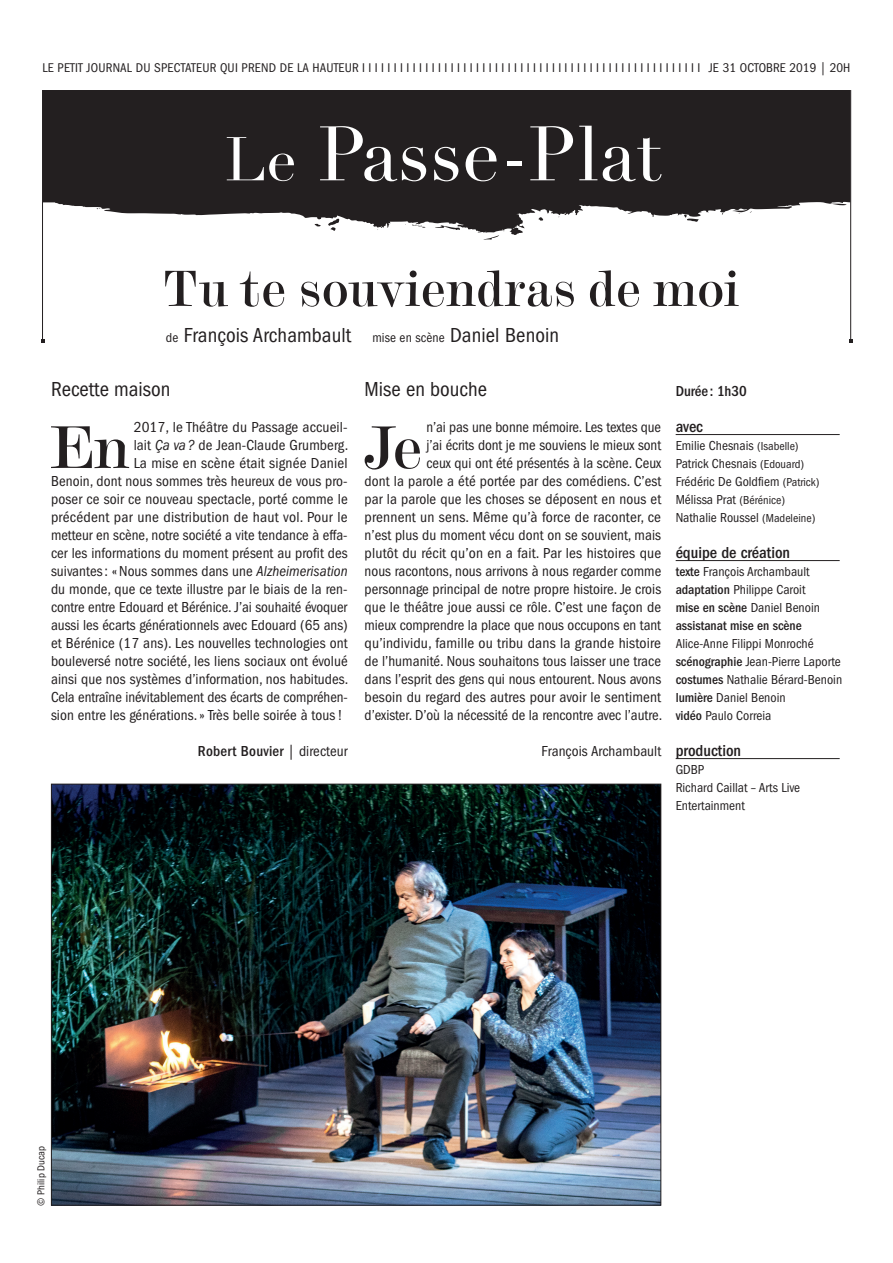
<style>
.page{position:relative;width:893px;height:1263px;background:#fff}
.page>*{position:absolute;margin:0;border:0;box-sizing:border-box;transform-origin:0 0}
.t1{font:75.75px "Didot LH";color:#fff}
.t2{font:62.25px "Modern 20 BT Roman B";color:#231f20}
.t3{font:52.5px "Modern 20 BT Roman B";letter-spacing:-.005em;color:#231f20}
.t4{font:condensed 21px "ITC Franklin Gothic Std";letter-spacing:.005em;color:#231f20}
.t5{font:500 condensed 16.5px "ITC Franklin Gothic Std";color:#231f20}
.t6{font:condensed 15px/18px "ITC Franklin Gothic Std";letter-spacing:.005em;color:#231f20;text-align:right}
.t7{font:500 condensed 15px "ITC Franklin Gothic Std";letter-spacing:.015em;color:#231f20}
.t8{font:500 condensed 15px "ITC Franklin Gothic Std";letter-spacing:-.005em;color:#231f20}
.t9{font:condensed 13.5px/18px "ITC Franklin Gothic Std";color:#231f20}
.t10{font:500 condensed 13.5px/18px "ITC Franklin Gothic Std";color:#231f20}
.t11{font:condensed 13.2px "ITC Franklin Gothic Std";letter-spacing:.015em;color:#231f20}
.t12{font:condensed 10.5px "ITC Franklin Gothic Std";color:#231f20}
.s1{font-size:60.6px}
.s2{font-size:13.5px}
.s3{font-style:italic}
.s4{font-weight:400}
.s5{font-size:12px}
.s6{font-weight:500}
</style>
<div class="page">
<svg style="left:43px;top:90px;width:807px;height:150px;fill:#231f20"></svg>
<hr style="left:850px;top:90px;width:1px;height:251px;background:#231f20">
<hr style="left:42px;top:90px;width:1px;height:251px;background:#231f20">
<img style="left:53px;top:786px;width:606px;height:417px">
<hr style="left:676px;top:434px;width:164px;height:1px;background:#231f20">
<hr style="left:676px;top:560px;width:164px;height:1px;background:#231f20">
<hr style="left:676px;top:758px;width:164px;height:1px;background:#231f20">
<p class="t11" style="left:43px;top:60px;width:809px">LE PETIT JOURNAL DU SPECTATEUR QUI PREND DE LA HAUTEUR I I I I I I I I I I I I I I I I I I I I I I I I I I I I I I I I I I I I I I I I I I I I I I I I I I I I I I JE 31 OCTOBRE 2019 | 20H</p>
<h1 class="t1" style="left:225px;top:109px;width:438px"><span class="s1">Le</span> Passe-Plat</h1>
<h3 class="t3" style="left:162px;top:256px;width:580px">Tu te souviendras de moi</h3>
<h3 class="t4" style="left:166px;top:323px;width:395px"><span class="s2">de</span> François Archambault <span class="s2">mise en scène</span> Daniel Benoin</h3>
<h3 class="t4" style="left:51px;top:377px;width:121px">Recette maison</h3>
<h2 class="t2" style="left:50px;top:409px;width:82px">En</h2>
<p class="t6" style="left:134px;top:418px;width:215px">2017, le Théâtre du Passage accueil-</p>
<p class="t6" style="left:134px;top:436px;width:216px">lait <span class="s3">Ça va ?</span> de Jean-Claude Grumberg.</p>
<p class="t6" style="left:134px;top:454px;width:215px">La mise en scène était signée Daniel</p>
<p class="t6" style="left:51px;top:472px;width:298px">Benoin, dont nous sommes très heureux de vous pro-</p>
<p class="t6" style="left:51px;top:490px;width:298px">poser ce soir ce nouveau spectacle, porté comme le</p>
<p class="t6" style="left:51px;top:508px;width:298px">précédent par une distribution de haut vol. Pour le</p>
<p class="t6" style="left:51px;top:526px;width:298px">metteur en scène, notre société a vite tendance à effa-</p>
<p class="t6" style="left:51px;top:544px;width:298px">cer les informations du moment présent au profit des</p>
<p class="t6" style="left:51px;top:562px;width:298px">suivantes: «Nous sommes dans une <span class="s3">Alzheimerisation</span></p>
<p class="t6" style="left:51px;top:580px;width:298px">du monde, que ce texte illustre par le biais de la ren-</p>
<p class="t6" style="left:51px;top:598px;width:298px">contre entre Edouard et Bérénice. J’ai souhaité évoquer</p>
<p class="t6" style="left:51px;top:616px;width:298px">aussi les écarts générationnels avec Edouard (65 ans)</p>
<p class="t6" style="left:51px;top:634px;width:298px">et Bérénice (17 ans). Les nouvelles technologies ont</p>
<p class="t6" style="left:51px;top:652px;width:298px">bouleversé notre société, les liens sociaux ont évolué</p>
<p class="t6" style="left:51px;top:670px;width:299px">ainsi que nos systèmes d’information, nos habitudes.</p>
<p class="t6" style="left:51px;top:688px;width:298px">Cela entraîne inévitablement des écarts de compréhen-</p>
<p class="t6" style="left:51px;top:706px;width:293px">sion entre les générations.» Très belle soirée à tous!</p>
<p class="t7" style="left:198px;top:743px;width:151px">Robert Bouvier <span class="s4">| directeur</span></p>
<h3 class="t4" style="left:365px;top:377px;width:124px">Mise en bouche</h3>
<p class="t6" style="left:365px;top:418px;width:299px">n’ai pas une bonne mémoire. Les textes que<br>j’ai écrits dont je me souviens le mieux sont<br>ceux qui ont été présentés à la scène. Ceux<br>dont la parole a été portée par des comédiens. C’est par la parole que les choses se déposent en nous et prennent un sens. Même qu’à force de raconter, ce n’est plus du moment vécu dont on se souvient, mais plutôt du récit qu’on en a fait. Par les histoires que nous racontons, nous arrivons à nous regarder comme personnage principal de notre propre histoire. Je crois que le théâtre joue aussi ce rôle. C’est une façon de mieux comprendre la place que nous occupons en tant qu’individu, famille ou tribu dans la grande histoire de l’humanité. Nous souhaitons tous laisser une trace dans l’esprit des gens qui nous entourent. Nous avons besoin du regard des autres pour avoir le sentiment d’exister. D’où la nécessité de la rencontre avec l’autre.</p>
<p class="t6" style="left:542px;top:742px;width:121px">François Archambault</p>
<h2 class="t2" style="left:363px;top:409px;width:61px">Je</h2>
<p class="t8" style="left:676px;top:383px;width:72px">Durée : 1h30</p>
<p class="t5" style="left:676px;top:417px;width:29px">avec</p>
<p class="t9" style="left:676px;top:437px;width:145px">Emilie Chesnais <span class="s5">(Isabelle)<br></span>Patrick Chesnais <span class="s5">(Edouard)<br></span>Frédéric De Goldfiem <span class="s5">(Patrick)<br></span>Mélissa Prat <span class="s5">(Bérénice)<br></span>Nathalie Roussel <span class="s5">(Madeleine)</span></p>
<p class="t5" style="left:676px;top:543px;width:116px">équipe de création</p>
<p class="t10" style="left:676px;top:563px;width:146px">texte <span class="s4">François Archambault </span>adaptation <span class="s4">Philippe Caroit </span>mise en scène <span class="s4">Daniel Benoin </span>assistanat mise en scène</p>
<p class="t9" style="left:676px;top:635px;width:168px">Alice-Anne Filippi Monroché <span class="s6">scénographie</span> Jean-Pierre Laporte <span class="s6">costumes</span> Nathalie Bérard-Benoin <span class="s6">lumière</span> Daniel Benoin<br><span class="s6">vidéo</span> Paulo Correia</p>
<p class="t5" style="left:676px;top:741px;width:67px">production</p>
<p class="t9" style="left:676px;top:761px;width:126px">GDBP<br>Richard Caillat – Arts Live<br>Entertainment</p>
<p class="t12" style="left:35px;top:1205px;width:61px;rotate:-90deg">© Philip Ducap</p>
</div>
